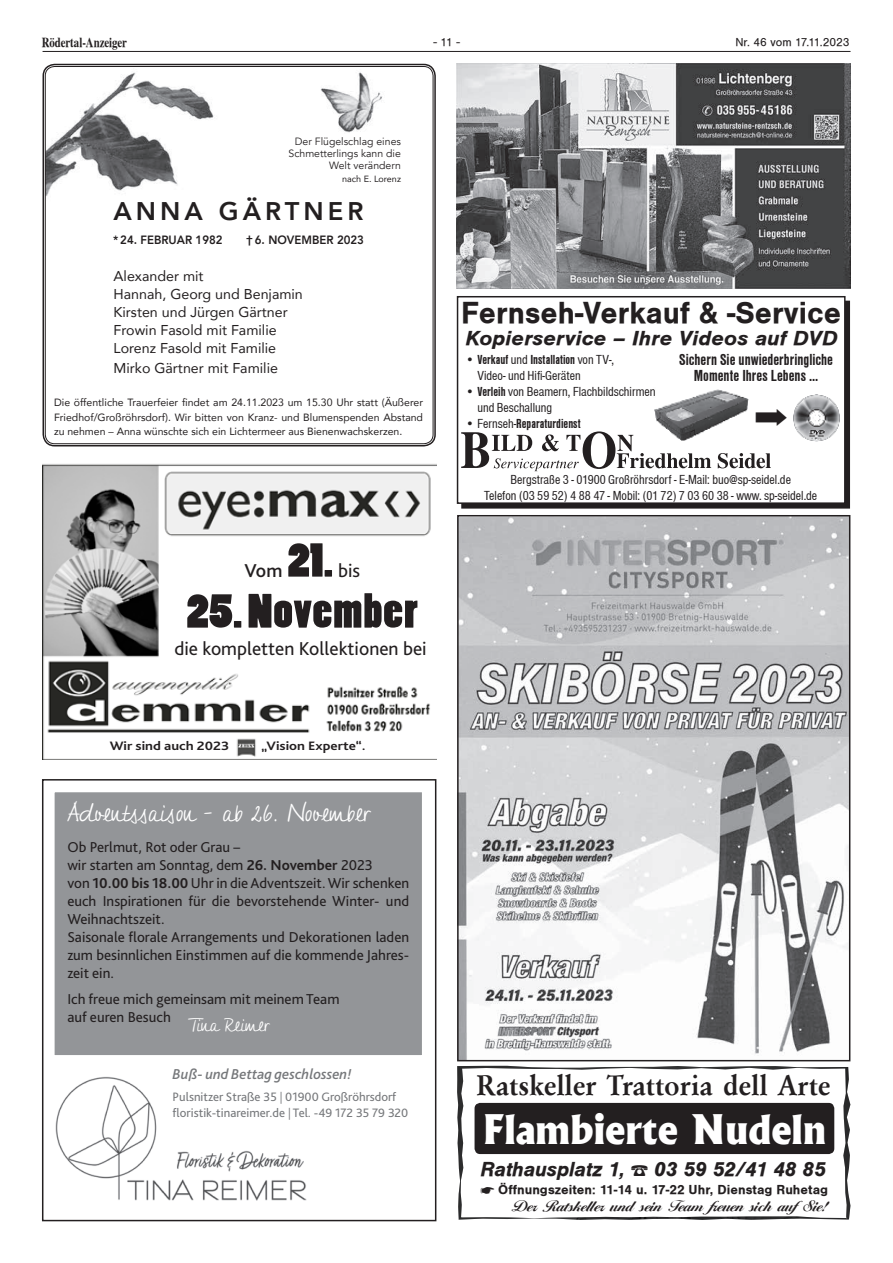
<style>
.page{position:relative;width:893px;height:1263px;background:#fff}
.page>*{position:absolute;margin:0;border:0;box-sizing:border-box;transform-origin:0 0}
.t1{font:45px "Poplar Std";letter-spacing:.02em;color:#231f20;scale:1.15 1}
.t2{font:800 39px "Albertus";color:#fff}
.t3{font:700 31.5px "Sans";color:#231f20}
.t4{font:600 29.55px "Garamond Std";letter-spacing:-.005em;color:#231f20}
.t5{font:800 25.5px "Avenir";letter-spacing:.16em;color:#231f20}
.t6{font:24px "Jeff Handwriting";color:#fff}
.t7{font:700 21px "Ballantines";color:#231f20}
.t8{font:italic 700 21px "Sans";color:#231f20;scale:1.06 1}
.t9{font:italic 700 21px "Sans";color:#231f20}
.t10{font:19.5px "Bliss Pro";color:#231f20}
.t11{font:500 19.5px "Bliss Pro";color:#231f20}
.t12{font:18px "Jeff Handwriting";color:#fff}
.t13{font:700 16.5px/16.5px "Sans Cd";color:#231f20;text-align:center}
.t14{font:15px/18px "Bliss Pro";color:#231f20}
.t15{font:italic 500 15px "Bliss Pro";color:#76787b}
.t16{font:14.25px/18px "Avenir";color:#231f20}
.t17{font:13.5px/16.2px "Sans Cd";color:#231f20}
.t18{font:700 13.5px "Sans";color:#231f20}
.t19{font:700 13.5px "Sans Cd";color:#231f20}
.t20{font:13.5px "Roman PS Bold";color:#231f20;scale:.8 1}
.t21{font:12.75px/15.8px "Bliss Pro";color:#76787b}
.t22{font:700 12.75px "Bliss Pro";color:#231f20;scale:1.15 1}
.t23{font:800 12px "Avenir";color:#231f20;scale:.95 1}
.t24{font:12px "Sans";color:#231f20}
.t25{font:10.5px/14.2px "Avenir";color:#231f20;text-align:justify}
.t26{font:10.5px/12px "Avenir";color:#231f20;text-align:right}
.t27{font:9px "Avenir";color:#231f20}
.s1{font-weight:700}
.s2{font-family:"Arial Narrow"}
.s3{font-family:"Sans"}
.s4{font-weight:400}
</style>
<div class="page">
<hr style="left:43px;top:51px;width:807px;height:1px;background:#231f20">
<img style="left:320px;top:72px;width:62px;height:61px">
<img style="left:45px;top:63px;width:174px;height:133px">
<img style="left:460px;top:518px;width:387px;height:540px">
<div style="left:457px;top:515px;width:393px;height:546px;border:2px solid #231f20"></div>
<img style="left:456px;top:64px;width:394px;height:225px">
<div style="left:461px;top:301px;width:389px;height:208px;border:2px solid #231f20"></div>
<div style="left:458px;top:297px;width:387px;height:206px;background:#fff"></div>
<div style="left:457px;top:296px;width:389px;height:208px;border:2px solid #231f20"></div>
<svg style="left:718px;top:453px;width:53px;height:15px"></svg>
<svg style="left:461px;top:431px;width:250px;height:40px"></svg>
<img style="left:793px;top:394px;width:46px;height:47px">
<img style="left:654px;top:389px;width:95px;height:52px">
<div style="left:43px;top:64px;width:393px;height:382px;border:2px solid #231f20;border-radius:11px"></div>
<div style="left:45px;top:66px;width:388px;height:378px;border:1px solid #231f20;border-radius:9px"></div>
<img style="left:55px;top:1077px;width:252px;height:123px">
<div style="left:42px;top:779px;width:394px;height:442px;border:2px solid #231f20"></div>
<div style="left:54px;top:791px;width:369px;height:265px;background:#939598"></div>
<div style="left:53px;top:791px;width:370px;height:265px;border:2px solid #fff"></div>
<img style="left:457px;top:1066px;width:393px;height:154px">
<img style="left:43px;top:464px;width:393px;height:296px">
<svg style="left:631px;top:1165px;width:17px;height:11px"></svg>
<svg style="left:481px;top:1187px;width:13px;height:7px"></svg>
<p class="t20" style="left:42px;top:34px;width:108px">Rödertal-Anzeiger</p>
<p class="t24" style="left:433px;top:35px;width:28px">- 11 -</p>
<p class="t24" style="left:735px;top:35px;width:116px">Nr. 46 vom 17.11.2023</p>
<p class="t26" style="left:289px;top:135px;width:114px">Der Flügelschlag eines<br>Schmetterlings kann die<br>Welt verändern</p>
<p class="t27" style="left:342px;top:172px;width:60px">nach E. Lorenz</p>
<h3 class="t5" style="left:113px;top:191px;width:252px">ANNA GÄRTNER</h3>
<p class="t23" style="left:113px;top:231px;width:117px">* 24. FEBRUAR 1982</p>
<p class="t23" style="left:246px;top:231px;width:125px">† 6. NOVEMBER 2023</p>
<p class="t16" style="left:114px;top:267px;width:191px">Alexander mit<br>Hannah, Georg und Benjamin<br>Kirsten und Jürgen Gärtner<br>Frowin Fasold mit Familie<br>Lorenz Fasold mit Familie</p>
<p class="t16" style="left:114px;top:358px;width:166px">Mirko Gärtner mit Familie</p>
<p class="t25" style="left:54px;top:395px;width:371px">Die öffentliche Trauerfeier findet am 24.11.2023 um 15.30 Uhr statt (Äußerer Friedhof/Großröhrsdorf). Wir bitten von Kranz- und Blumenspenden Abstand zu nehmen – Anna wünschte sich ein Lichtermeer aus Bienenwachskerzen.</p>
<h1 class="t1" style="left:288px;top:535px;width:41px">21.</h1>
<h3 class="t10" style="left:338px;top:558px;width:24px">bis</h3>
<h1 class="t1" style="left:187px;top:586px;width:203px">25. November</h1>
<h3 class="t10" style="left:174px;top:636px;width:254px">die kompletten Kollektionen bei</h3>
<h3 class="t11" style="left:244px;top:558px;width:40px">Vom</h3>
<p class="t22" style="left:110px;top:737px;width:105px">Wir sind auch 2023</p>
<p class="t22" style="left:261px;top:737px;width:92px">„Vision Experte“.</p>
<h3 class="t6" style="left:67px;top:798px;width:303px">Adventssaison - ab 26. November</h3>
<p class="t14" style="left:67px;top:837px;width:343px">Ob Perlmut, Rot oder Grau –<br>wir starten am Sonntag, dem <span class="s1">26. November</span> 2023<br>von <span class="s1">10.00 bis 18.00</span> Uhr in die Adventszeit. Wir schenken euch Inspirationen für die bevorstehende Winter- und Weihnachtszeit.<br>Saisonale florale Arrangements und Dekorationen laden zum besinnlichen Einstimmen auf die kommende Jahres&shy;zeit ein.</p>
<p class="t14" style="left:67px;top:990px;width:274px">Ich freue mich gemeinsam mit meinem Team auf euren Besuch</p>
<p class="t12" style="left:191px;top:1014px;width:79px">Tina Reimer</p>
<p class="t15" style="left:173px;top:1064px;width:180px">Buß- und Bettag geschlossen!</p>
<p class="t21" style="left:173px;top:1088px;width:237px">Pulsnitzer Straße 35 <span class="s2">|</span> 01900 Großröhrsdorf floristik-tinareimer.de <span class="s2">|</span> Tel. -49 172 35 79 320</p>
<h3 class="t3" style="left:461px;top:295px;width:381px">Fernseh-Verkauf &amp; -Service</h3>
<p class="t17" style="left:477px;top:351px;width:138px;text-indent:-12px"><span class="s3">•</span> <span class="s1">Verkauf</span> und <span class="s1">Installation</span> von TV-,<br>Video- und Hifi-Geräten</p>
<p class="t17" style="left:477px;top:384px;width:180px;text-indent:-12px">• <span class="s1">Verleih</span> von Beamern, Flachbildschirmen und Beschallung</p>
<p class="t19" style="left:465px;top:416px;width:117px"><span class="s4">• Fernseh-</span>Reparaturdienst</p>
<h3 class="t8" style="left:465px;top:326px;width:353px">Kopierservice – Ihre Videos auf DVD</h3>
<p class="t13" style="left:679px;top:351px;width:155px">Sichern Sie unwiederbringliche<br>Momente Ihres Lebens ...</p>
<p class="t17" style="left:484px;top:472px;width:334px;text-align:center">Bergstraße 3 - 01900 Großröhrsdorf - E-Mail: buo@sp-seidel.de<br>Telefon (03 59 52) 4 88 47 - Mobil: (01 72) 7 03 60 38 - www. sp-seidel.de</p>
<h3 class="t4" style="left:476px;top:1069px;width:356px">Ratskeller Trattoria dell Arte</h3>
<h2 class="t2" style="left:482px;top:1105px;width:345px">Flambierte Nudeln</h2>
<h3 class="t9" style="left:480px;top:1156px;width:146px">Rathausplatz 1,</h3>
<h3 class="t9" style="left:654px;top:1156px;width:173px">03 59 52/41 48 85</h3>
<p class="t18" style="left:498px;top:1182px;width:331px">Öffnungszeiten: 11-14 u. 17-22 Uhr, Dienstag Ruhetag</p>
<h3 class="t7" style="left:513px;top:1194px;width:316px">Der Ratskeller und sein Team freuen sich aufSie!</h3>
</div>
